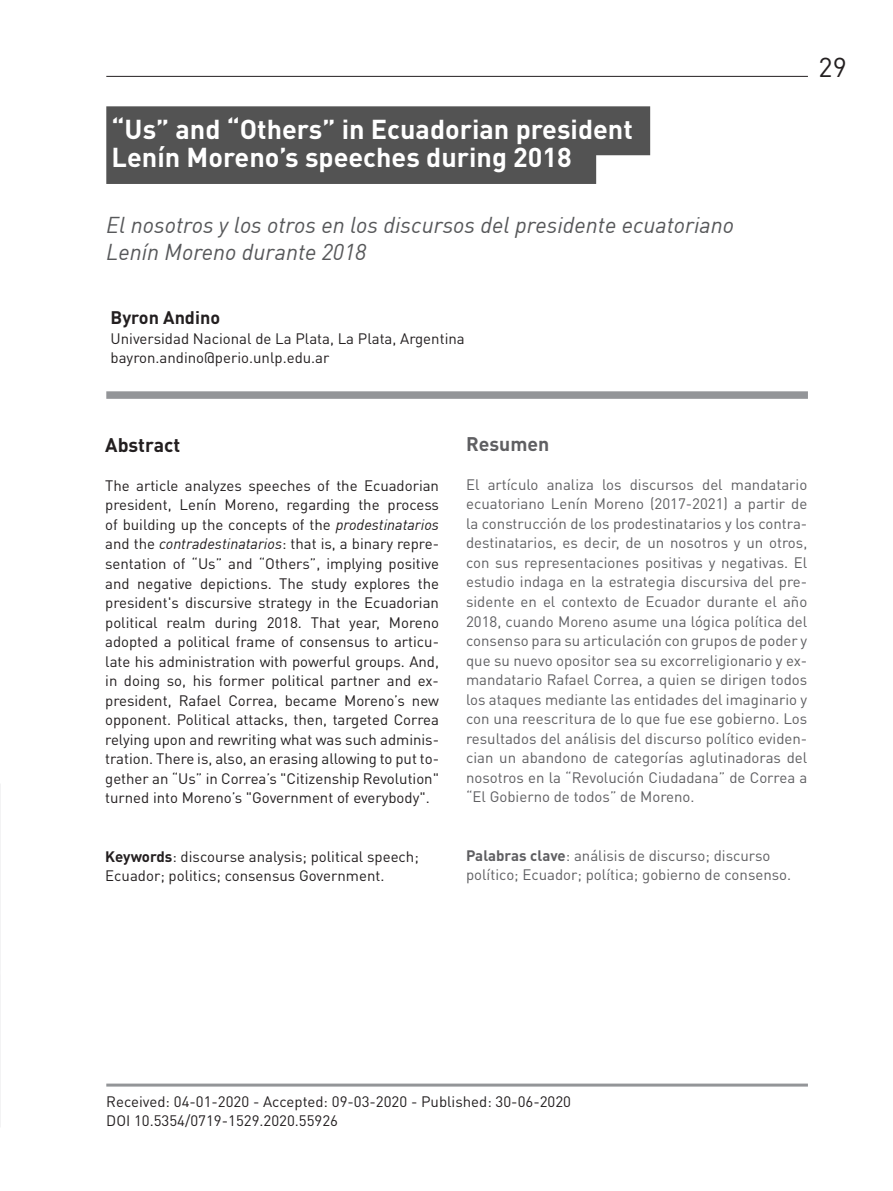
<style>
.page{position:relative;width:893px;height:1191px;background:#fff}
.page>*{position:absolute;margin:0;border:0;box-sizing:border-box;transform-origin:0 0}
.SUPER_TITULO{font:700 27px "DIN Pro";color:#fff}
.t1{font:27px "DIN Pro";color:#231f20}
.SUPER_TITULO-2{font:italic 22.5px "DIN";color:#57585a}
.NOTAS{font:700 19.5px "DIN Pro";color:#231f20}
.Estilo_de_párrafo_5{font:700 19.5px "DIN Pro";color:#5f5f62}
.NOMBRE_AUTOR{font:700 18px "DIN Pro";color:#231f20}
.TEXTO_GENEARL{font:15px/19.5px "DIN Pro";color:#231f20;text-align:justify}
.TEXTO_GENEARL-2{font:15px/19.5px "DIN Pro";color:#5f5f62;text-align:justify}
.caja_textos{font:15px/19.5px "DIN Pro";color:#231f20}
.caja_textos-2{font:15px/19.5px "DIN Pro";color:#5f5f62}
.BAJADA_NOMBRE_AUTOR{font:15px "DIN Pro";color:#231f20}
.s1{font-family:"DIN";font-style:italic}
.s2{font-weight:700}
</style>
<div class="page">
<hr style="left:106px;top:76px;width:702px;height:1px;background:#231f20">
<div style="left:106px;top:106px;width:544px;height:78px;background:#535353"></div>
<div style="left:106px;top:391px;width:702px;height:8px;background:#939598"></div>
<hr style="left:106px;top:1083px;width:702px;height:3px;background:#939598">
<p class="SUPER_TITULO" style="left:112px;top:111px;width:523px">“Us” and “Others” in Ecuadorian president</p>
<p class="SUPER_TITULO" style="left:112px;top:139px;width:462px">Lenín Moreno’s speeches during 2018</p>
<p class="SUPER_TITULO-2" style="left:106px;top:210px;width:629px">El nosotros y los otros en los discursos del presidente ecuatoriano</p>
<p class="SUPER_TITULO-2" style="left:106px;top:237px;width:262px">Lenín Moreno durante 2018</p>
<p class="NOMBRE_AUTOR" style="left:111px;top:305px;width:111px">Byron Andino</p>
<p class="BAJADA_NOMBRE_AUTOR" style="left:111px;top:328px;width:356px">Universidad Nacional de La Plata, La Plata, Argentina</p>
<p class="BAJADA_NOMBRE_AUTOR" style="left:111px;top:347px;width:220px">bayron.andino@perio.unlp.edu.ar</p>
<h1 class="t1" style="left:819px;top:48px;width:30px">29</h1>
<p class="NOTAS" style="left:105px;top:431px;width:77px">Abstract</p>
<p class="TEXTO_GENEARL" style="left:105px;top:475px;width:335px">The article analyzes speeches of the Ecuadorian president, Lenín Moreno, regarding the process of building up the concepts of the <span class="s1">prodestinatarios </span>and the <span class="s1">contradestinatarios</span>: that is, a binary repre&shy;sentation of “Us” and “Others”, implying positive and negative depictions. The study explores the president's discursive strategy in the Ecuadorian political realm during 2018. That year, Moreno adopted a political frame of consensus to articu&shy;late his administration with powerful groups. And, in doing so, his former political partner and ex&shy;president, Rafael Correa, became Moreno’s new opponent. Political attacks, then, targeted Correa relying upon and rewriting what was such adminis&shy;tration. There is, also, an erasing allowing to put to&shy;gether an “Us” in Correa’s "Citizenship Revolution" turned into Moreno’s "Government of everybody".</p>
<p class="caja_textos" style="left:105px;top:846px;width:315px"><span class="s2">Keywords</span>: discourse analysis; political speech;<br>Ecuador; politics; consensus Government.</p>
<p class="Estilo_de_párrafo_5" style="left:466px;top:430px;width:85px">Resumen</p>
<p class="TEXTO_GENEARL-2" style="left:466px;top:474px;width:343px">El artículo analiza los discursos del mandatario ecuatoriano Lenín Moreno (2017-2021) a partir de la construcción de los prodestinatarios y los contra&shy;destinatarios, es decir, de un nosotros y un otros, con sus representaciones positivas y negativas. El estudio indaga en la estrategia discursiva del pre&shy;sidente en el contexto de Ecuador durante el año 2018, cuando Moreno asume una lógica política del consenso para su articulación con grupos de poder y que su nuevo opositor sea su excorreligionario y ex&shy;mandatario Rafael Correa, a quien se dirigen todos los ataques mediante las entidades del imaginario y con una reescritura de lo que fue ese gobierno. Los resultados del análisis del discurso político eviden&shy;cian un abandono de categorías aglutinadoras del nosotros en la “Revolución Ciudadana” de Correa a “El Gobierno de todos” de Moreno.</p>
<p class="caja_textos-2" style="left:466px;top:844px;width:327px"><span class="s2">Palabras clave</span>: análisis de discurso; discurso político; Ecuador; política; gobierno de consenso.</p>
<p class="caja_textos" style="left:106px;top:1090px;width:466px">Received: 04-01-2020 - Accepted: 09-03-2020 - Published: 30-06-2020</p>
<p class="caja_textos" style="left:106px;top:1110px;width:233px">DOI 10.5354/0719-1529.2020.55926</p>
</div>
